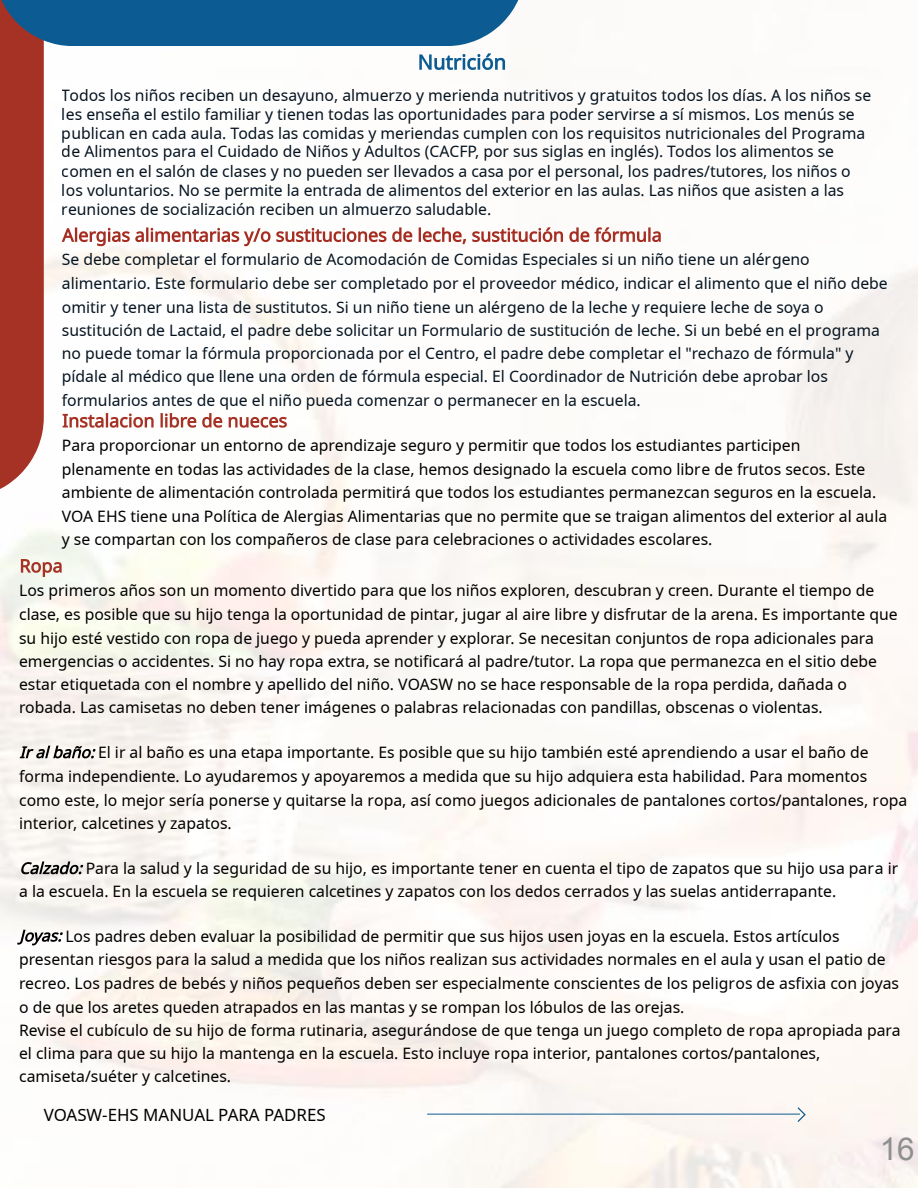
<style>
.page{position:relative;width:918px;height:1188px;background:#fff}
.page>*{position:absolute;margin:0;border:0;box-sizing:border-box;transform-origin:0 0}
.t1{font:31.5px "Arial";color:#8f8f8f}
.t2{font:16.8px "Noto Sans";color:#000}
.t3{font:15.75px/23.4px "Noto Sans";color:#000}
.t4{font:15.75px/18.9px "Noto Sans";color:#051320}
.s1{font-style:italic;color:rgb(0 0 0/0)}
</style>
<div class="page">
<hr style="left:427px;top:1114px;width:373px;height:1px;background:#0e5c92">
<svg style="left:798px;top:1107px;width:9px;height:15px"></svg>
<div style="left:0;top:0;width:44px;height:498px;background:#a63225"></div>
<div style="left:0;top:0;width:525px;height:46px;background:#0c5c93"></div>
<svg style="left:419px;top:53px;width:86px;height:17px"></svg>
<svg style="left:62px;top:227px;width:599px;height:19px"></svg>
<svg style="left:63px;top:413px;width:224px;height:15px"></svg>
<svg style="left:21px;top:559px;width:41px;height:18px"></svg>
<svg style="left:20px;top:746px;width:76px;height:12px"></svg>
<svg style="left:21px;top:862px;width:62px;height:12px"></svg>
<svg style="left:17px;top:930px;width:46px;height:15px"></svg>
<p class="t4" style="left:62px;top:87px;width:811px">Todos los niños reciben un desayuno, almuerzo y merienda nutritivos y gratuitos todos los días. A los niños se les enseña el estilo familiar y tienen todas las oportunidades para poder servirse a sí mismos. Los menús se publican en cada aula. Todas las comidas y meriendas cumplen con los requisitos nutricionales del Programa de Alimentos para el Cuidado de Niños y Adultos (CACFP, por sus siglas en inglés). Todos los alimentos se comen en el salón de clases y no pueden ser llevados a casa por el personal, los padres/tutores, los niños o los voluntarios. No se permite la entrada de alimentos del exterior en las aulas. Las niños que asisten a las reuniones de socialización reciben un almuerzo saludable.</p>
<p class="t4" style="left:62px;top:249px;width:827px;line-height:23.4px">Se debe completar el formulario de Acomodación de Comidas Especiales si un niño tiene un alérgeno alimentario. Este formulario debe ser completado por el proveedor médico, indicar el alimento que el niño debe omitir y tener una lista de sustitutos. Si un niño tiene un alérgeno de la leche y requiere leche de soya o sustitución de Lactaid, el padre debe solicitar un Formulario de sustitución de leche. Si un bebé en el programa no puede tomar la fórmula proporcionada por el Centro, el padre debe completar el "rechazo de fórmula" y pídale al médico que llene una orden de fórmula especial. El Coordinador de Nutrición debe aprobar los formularios antes de que el niño pueda comenzar o permanecer en la escuela.</p>
<p class="t3" style="left:62px;top:434px;width:827px">Para proporcionar un entorno de aprendizaje seguro y permitir que todos los estudiantes participen plenamente en todas las actividades de la clase, hemos designado la escuela como libre de frutos secos. Este ambiente de alimentación controlada permitirá que todos los estudiantes permanezcan seguros en la escuela.<br>VOA EHS tiene una Política de Alergias Alimentarias que no permite que se traigan alimentos del exterior al aula y se compartan con los compañeros de clase para celebraciones o actividades escolares.</p>
<p class="t3" style="left:19px;top:579px;width:880px">Los primeros años son un momento divertido para que los niños exploren, descubran y creen. Durante el tiempo de clase, es posible que su hijo tenga la oportunidad de pintar, jugar al aire libre y disfrutar de la arena. Es importante que su hijo esté vestido con ropa de juego y pueda aprender y explorar. Se necesitan conjuntos de ropa adicionales para emergencias o accidentes. Si no hay ropa extra, se notificará al padre/tutor. La ropa que permanezca en el sitio debe estar etiquetada con el nombre y apellido del niño. VOASW no se hace responsable de la ropa perdida, dañada o robada. Las camisetas no deben tener imágenes o palabras relacionadas con pandillas, obscenas o violentas.</p>
<p class="t3" style="left:19px;top:741px;width:890px"><span class="s1">Iralbaño:</span>El ir al baño es una etapa importante. Es posible que su hijo también esté aprendiendo a usar el baño de forma independiente. Lo ayudaremos y apoyaremos a medida que su hijo adquiera esta habilidad. Para momentos como este, lo mejor sería ponerse y quitarse la ropa, así como juegos adicionales de pantalones cortos/pantalones, ropa interior, calcetines y zapatos.</p>
<p class="t3" style="left:19px;top:858px;width:881px;line-height:22.5px"><span class="s1">Calzado:</span>Para la salud y la seguridad de su hijo, es importante tener en cuenta el tipo de zapatos que su hijo usa para ir a la escuela. En la escuela se requieren calcetines y zapatos con los dedos cerrados y las suelas antiderrapante.</p>
<p class="t3" style="left:19px;top:925px;width:883px"><span class="s1">Joyas:</span>Los padres deben evaluar la posibilidad de permitir que sus hijos usen joyas en la escuela. Estos artículos presentan riesgos para la salud a medida que los niños realizan sus actividades normales en el aula y usan el patio de recreo. Los padres de bebés y niños pequeños deben ser especialmente conscientes de los peligros de asfixia con joyas o de que los aretes queden atrapados en las mantas y se rompan los lóbulos de las orejas.<br>Revise el cubículo de su hijo de forma rutinaria, asegurándose de que tenga un juego completo de ropa apropiada para el clima para que su hijo la mantenga en la escuela. Esto incluye ropa interior, pantalones cortos/pantalones, camiseta/suéter y calcetines.</p>
<p class="t2" style="left:44px;top:1103px;width:283px">VOASW-EHS MANUAL PARA PADRES</p>
<h1 class="t1" style="left:880px;top:1131px;width:37px">16</h1>
</div>
